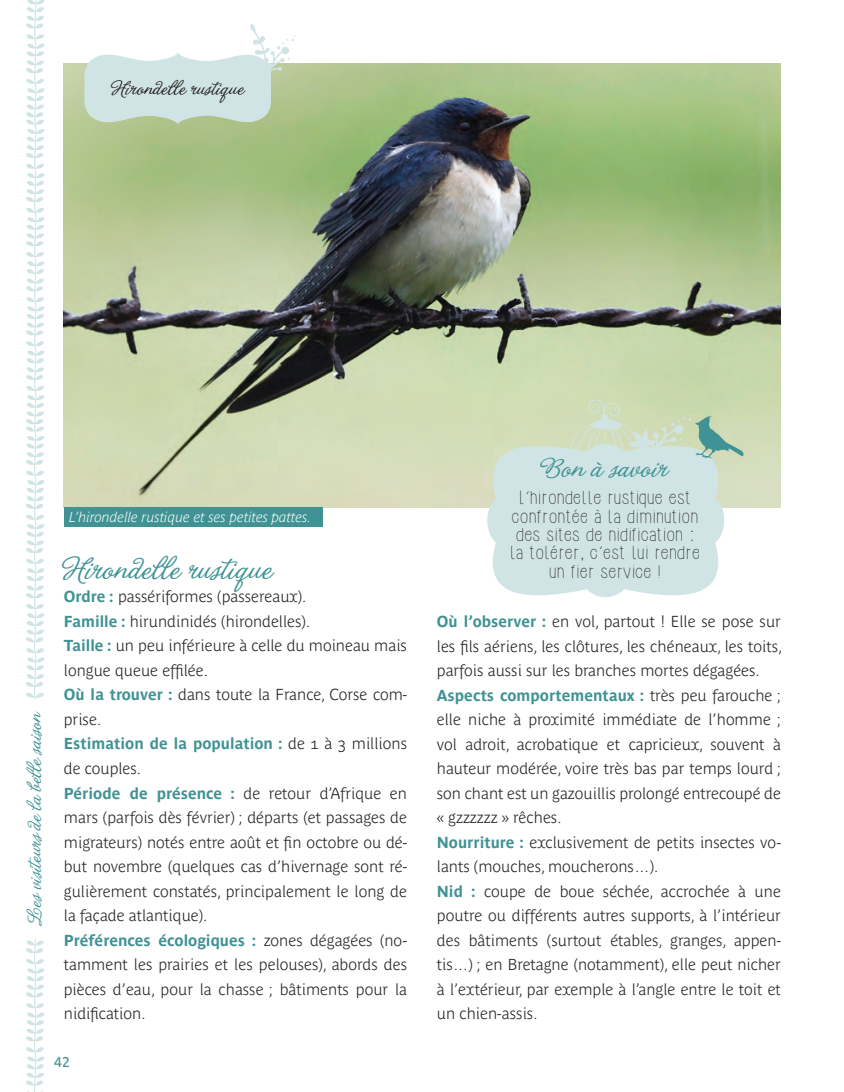
<style>
.page{position:relative;width:844px;height:1092px;background:#fff}
.page>*{position:absolute;margin:0;border:0;box-sizing:border-box;transform-origin:0 0}
.t1{font:33.25px "La Porteniadela Recoleta";color:#3f9294}
.t2{font:29.4px "La Porteniadela Recoleta";color:#409294}
.t3{font:21px "La Porteniadela Recoleta";color:#409294}
.t4{font:21px "La Porteniadela Recoleta";color:#231f20}
.t5{font:19.25px/18.4px "Hipsterish Font Normal";color:#231f20;text-align:center}
.t6{font:700 15.75px/24.5px "Parisine Plus Clair";color:#231f20}
.t7{font:italic 700 14px "Parisine Plus Clair";color:#fff}
.t8{font:14px "Parisine";color:#409294}
.s1{font-family:"Parisine";color:#409294}
</style>
<div class="page">
<img style="left:64px;top:63px;width:716px;height:444px">
<svg style="left:84px;top:24px;width:211px;height:100px"></svg>
<div style="left:64px;top:507px;width:258px;height:20px;background:#409294"></div>
<svg style="left:487px;top:400px;width:256px;height:197px;background:#d2e2d9"></svg>
<svg style="left:26px;top:0;width:19px;height:1091px"></svg>
<p class="t4" style="left:112px;top:76px;width:134px">Hirondelle rustique</p>
<p class="t3" style="left:22px;top:922px;width:214px;rotate:-90deg">Les visiteurs de la belle saison</p>
<p class="t7" style="left:69px;top:512px;width:243px">L’hirondelle rustique et ses petites pattes.</p>
<p class="t1" style="left:64px;top:549px;width:211px">Hirondelle rustique</p>
<p class="t6" style="left:64px;top:585px;width:344px"><span class="s1">Ordre :</span> passériformes (passereaux).<br><span class="s1">Famille :</span> hirundinidés (hirondelles).<br><span class="s1">Taille :</span> un peu inférieure à celle du moineau mais longue queue effilée.<br><span class="s1">Où la trouver :</span> dans toute la France, Corse com&shy;prise.<br><span class="s1">Estimation de la population :</span> de 1 à 3 millions de couples.<br><span class="s1">Période de présence :</span> de retour d’Afrique en mars (parfois dès février) ; départs (et passages de migrateurs) notés entre août et fin octobre ou dé&shy;but novembre (quelques cas d’hivernage sont ré&shy;gulièrement constatés, principalement le long de la façade atlantique).<br><span class="s1">Préférences écologiques :</span> zones dégagées (no&shy;tamment les prairies et les pelouses), abords des pièces d’eau, pour la chasse ; bâtiments pour la nidification.</p>
<p class="t8" style="left:54px;top:1056px;width:17px">42</p>
<p class="t2" style="left:543px;top:451px;width:127px">Bon à savoir</p>
<p class="t5" style="left:510px;top:489px;width:192px">L’hirondelle rustique est confrontée à la diminution des sites de nidification : la tolérer, c’est lui rendre un fier service !</p>
<p class="t6" style="left:437px;top:610px;width:347px"><span class="s1">Où l’observer :</span> en vol, partout ! Elle se pose sur les fils aériens, les clôtures, les chéneaux, les toits, parfois aussi sur les branches mortes dégagées.<br><span class="s1">Aspects comportementaux :</span> très peu farouche ; elle niche à proximité immédiate de l’homme ; vol adroit, acrobatique et capricieux, souvent à hauteur modérée, voire très bas par temps lourd ; son chant est un gazouillis prolongé entrecoupé de « gzzzzzz » rêches.<br><span class="s1">Nourriture :</span> exclusivement de petits insectes vo&shy;lants (mouches, moucherons…).<br><span class="s1">Nid :</span> coupe de boue séchée, accrochée à une poutre ou différents autres supports, à l’intérieur des bâtiments (surtout étables, granges, appen&shy;tis…) ; en Bretagne (notamment), elle peut nicher à l’extérieur, par exemple à l’angle entre le toit et un chien-assis.</p>
</div>
